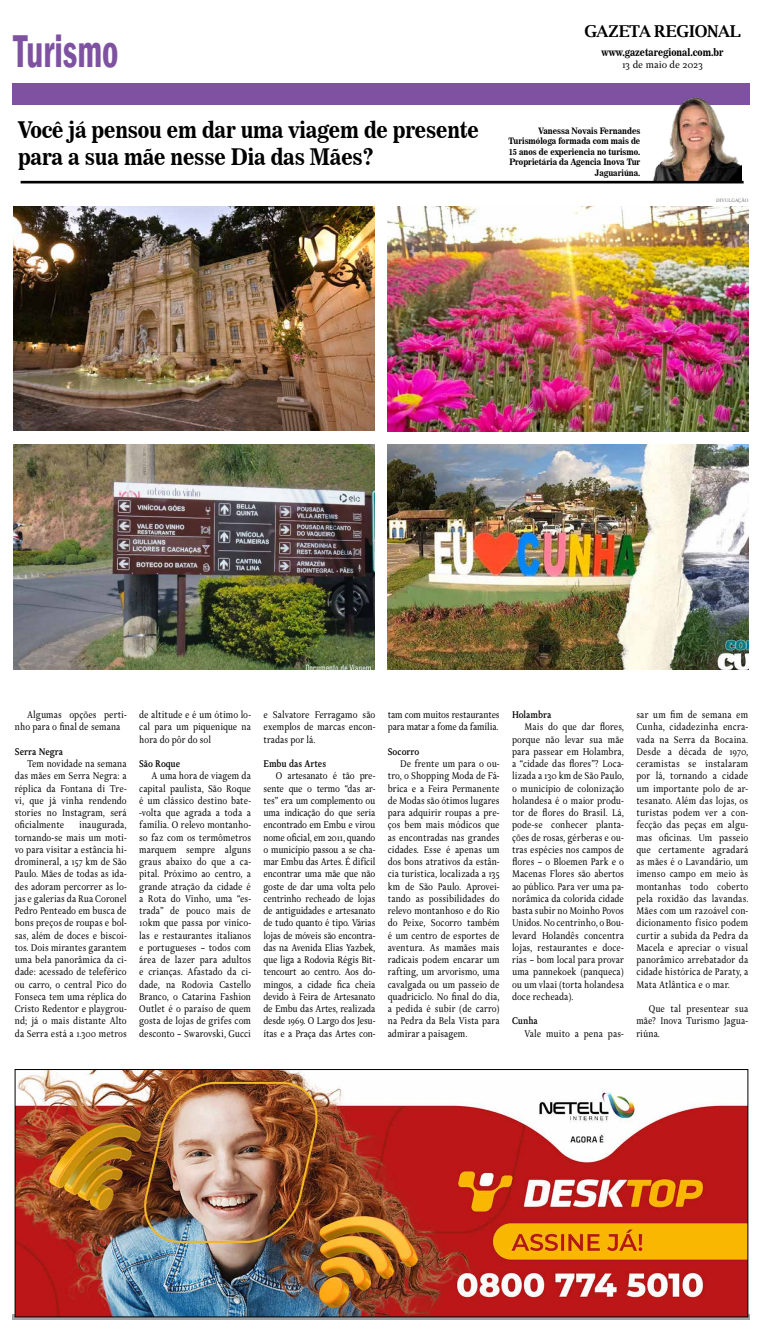
<style>
.page{position:relative;width:762px;height:1332px;background:#fff}
.page>*{position:absolute;margin:0;border:0;box-sizing:border-box;transform-origin:0 0}
.t1{font:600 condensed 47.25px "Franklin Gothic";color:#7e52a1;scale:.75 1}
.t2{font:22.75px/26.2px "News 706 BT Bold C";letter-spacing:-.01em;color:#000;scale:.9 1}
.t3{font:700 16.36px "Luxi Serif";letter-spacing:-.02em;color:#000}
.t4{font:10.5px/12.2px "Delicato Pro";color:#000;text-align:justify;scale:.9 1}
.t5{font:700 10.5px "Delicato Pro";color:#000;scale:.9 1}
.t6{font:10.5px/12.2px "Delicato Pro";letter-spacing:-.02em;color:#000;scale:.9 1}
.t7{font:10.5px "News 706 BT Bold C";color:#000;scale:.87 1}
.t8{font:10.5px "Delicato Pro";letter-spacing:-.02em;color:#000}
.t9{font:8.75px/10.5px "News 706 BT Bold C";color:#000;text-align:right;scale:.9 1}
.t10{font:5.25px "Delicato Pro";color:#6d6e71}
</style>
<div class="page">
<svg style="left:12px;top:1314px;width:737px;height:6px;background:#888c8e"></svg>
<div style="left:12px;top:83px;width:737px;height:22px;background:#7e52a1"></div>
<img style="left:651px;top:97px;width:90px;height:84px">
<hr style="left:21px;top:181px;width:722px;height:2px;background:#000">
<img style="left:387px;top:207px;width:361px;height:225px">
<img style="left:14px;top:207px;width:361px;height:224px">
<img style="left:387px;top:445px;width:361px;height:225px">
<img style="left:14px;top:445px;width:361px;height:225px">
<img style="left:17px;top:1071px;width:729px;height:244px">
<div style="left:15px;top:1069px;width:733px;height:248px;border:1px solid #000"></div>
<h1 class="t1" style="left:14px;top:19px;width:141px">Turismo</h1>
<h2 class="t2" style="left:18px;top:117px;width:513px">Você já pensou em dar uma viagem de presente para a sua mãe nesse Dia das Mães?</h2>
<h3 class="t3" style="left:584px;top:20px;width:158px">GAZETA REGIONAL</h3>
<p class="t7" style="left:601px;top:46px;width:142px">www.gazetaregional.com.br</p>
<p class="t8" style="left:622px;top:59px;width:83px">13 de maio de 2023</p>
<p class="t9" style="left:508px;top:125px;width:148px">Vanessa Novais Fernandes<br>Turismóloga formada com mais de<br>15 anos de experiencia no turismo.<br>Proprietária da Agencia Inova Tur<br>Jaguariúna.</p>
<p class="t10" style="left:716px;top:197px;width:34px">DIVULGAÇÃO</p>
<p class="t4" style="left:15px;top:709px;width:126px;text-indent:12px">Algumas opções perti&shy;nho para o final de semana</p>
<p class="t5" style="left:15px;top:745px;width:55px">Serra Negra</p>
<p class="t4" style="left:15px;top:758px;width:126px;text-indent:12px">Tem novidade na semana das mães em Serra Negra: a réplica da Fontana di Tre&shy;vi, que já vinha rendendo stories no Instagram, será oficialmente</p>
<p class="t4" style="left:15px;top:819px;width:126px;text-indent:64px">inaugurada, tornando-se mais um moti&shy;vo para visitar a estância hi&shy;dromineral, a 157 km de São Paulo. Mães de todas as ida&shy;des adoram percorrer as lo&shy;jas e galerias da Rua Coronel Pedro Penteado em busca de bons preços de roupas e bol&shy;sas, além de doces e biscoi&shy;tos. Dois mirantes garantem uma bela panorâmica da ci&shy;dade: acessado de teleférico ou carro, o central Pico do Fonseca tem uma réplica do Cristo Redentor e playgrou&shy;nd; já o mais distante Alto da Serra está a 1.300 metros</p>
<p class="t4" style="left:139px;top:709px;width:126px">de altitude e é um ótimo lo&shy;cal para um piquenique na hora do pôr do sol</p>
<p class="t5" style="left:139px;top:758px;width:47px">São Roque</p>
<p class="t4" style="left:139px;top:770px;width:126px;text-indent:12px">A uma hora de viagem da capital paulista, São Roque é um clássico destino bate--volta que agrada a toda a família. O relevo montanho&shy;so faz com os termômetros marquem sempre alguns graus abaixo do que a ca&shy;pital. Próximo ao centro, a grande atração da cidade é a Rota do Vinho, uma “es&shy;trada” de pouco mais de 10km que passa por viníco&shy;las e restaurantes italianos e portugueses – todos com área de lazer para adultos e crianças. Afastado da ci&shy;dade, na Rodovia Castello Branco, o Catarina Fashion Outlet é o paraíso de quem gosta de lojas de grifes com desconto – Swarovski, Gucci</p>
<p class="t4" style="left:263px;top:709px;width:126px">e Salvatore Ferragamo são exemplos de marcas encon&shy;tradas por lá.</p>
<p class="t5" style="left:263px;top:758px;width:71px">Embu das Artes</p>
<p class="t4" style="left:263px;top:770px;width:126px;text-indent:12px">O artesanato é tão pre&shy;sente que o termo “das ar&shy;tes” era um complemento ou uma indicação do que seria encontrado em Embu e virou nome oficial, em 2011, quando o município passou a se cha&shy;mar Embu das Artes. É difícil encontrar uma mãe que não goste de dar uma volta pelo centrinho recheado de lojas de antiguidades e artesanato de tudo quanto é tipo. Várias lojas de móveis são encontra&shy;das na Avenida Elias Yazbek, que liga a Rodovia Régis Bit&shy;tencourt ao centro. Aos do&shy;mingos, a cidade fica cheia devido à Feira de Artesanato de Embu das Artes, realizada desde 1969. O Largo dos Jesu&shy;ítas e a Praça das Artes con-</p>
<p class="t6" style="left:388px;top:709px;width:126px">tam com muitos restaurantes para matar a fome da família.</p>
<p class="t5" style="left:388px;top:745px;width:36px">Socorro</p>
<p class="t4" style="left:388px;top:758px;width:126px;text-indent:12px">De frente um para o ou&shy;tro, o Shopping Moda de Fá&shy;brica e a Feira Permanente de Modas são ótimos lugares para adquirir roupas a pre&shy;ços bem mais módicos que as encontradas nas grandes cidades. Esse é apenas um dos bons atrativos da estân&shy;cia turística, localizada a 135 km de São Paulo. Aprovei&shy;tando as possibilidades do relevo montanhoso e do Rio do Peixe, Socorro também é um centro de esportes de aventura. As mamães mais radicais podem encarar um rafting, um arvorismo, uma cavalgada ou um passeio de quadriciclo. No final do dia, a pedida é subir (de carro) na Pedra da Bela Vista para admirar a paisagem.</p>
<p class="t5" style="left:512px;top:709px;width:45px">Holambra</p>
<p class="t4" style="left:512px;top:721px;width:126px;text-indent:12px">Mais do que dar flores, porque não levar sua mãe para passear em Holambra, a “cidade das flores”? Loca&shy;lizada a 130 km de São Paulo, o município de colonização holandesa é o maior produ&shy;tor de flores do Brasil. Lá, pode-se conhecer planta&shy;ções de rosas, gérberas e ou&shy;tras espécies nos campos de flores – o Bloemen Park e o Macenas Flores são abertos ao público. Para ver uma pa&shy;norâmica da colorida cidade basta subir no Moinho Povos Unidos. No centrinho, o Bou&shy;levard Holandês concentra lojas, restaurantes e doce&shy;rias – bom local para provar uma pannekoek (panqueca) ou um vlaai (torta holandesa doce recheada).</p>
<p class="t5" style="left:512px;top:1015px;width:30px">Cunha</p>
<p class="t4" style="left:524px;top:1027px;width:112px">Vale muito a pena pas-</p>
<p class="t4" style="left:636px;top:709px;width:126px">sar um fim de semana em Cunha, cidadezinha encra&shy;vada na Serra da Bocaina.<br>Desde a década de 1970, ceramistas se instalaram por lá, tornando a cidade um importante polo de ar&shy;tesanato. Além das lojas, os turistas podem ver a con&shy;fecção das peças em algu&shy;mas oficinas. Um passeio que certamente agradará as mães é o Lavandário, um imenso campo em meio às montanhas todo coberto pela roxidão das lavandas.<br>Mães com um razoável con&shy;dicionamento físico podem curtir a subida da Pedra da Macela e apreciar o visual panorâmico arrebatador da cidade histórica de Paraty, a Mata Atlântica e o mar.</p>
<p class="t4" style="left:636px;top:1003px;width:126px;text-indent:12px">Que tal presentear sua mãe? Inova Turismo Jagua&shy;riúna.</p>
</div>
